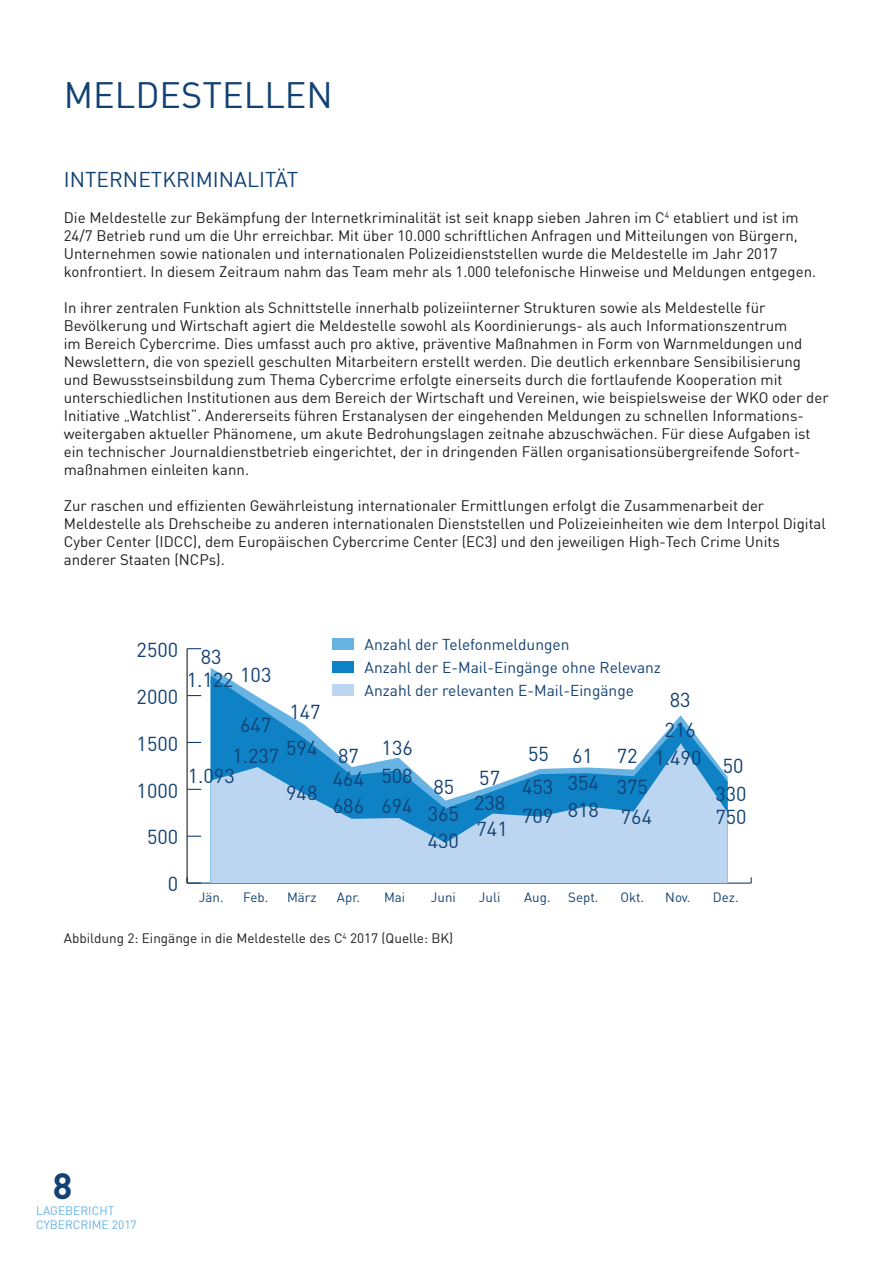
<style>
.page{position:relative;width:893px;height:1263px;background:#fff}
.page>*{position:absolute;margin:0;border:0;box-sizing:border-box;transform-origin:0 0}
.t1{font:36px "DIN";color:#124173}
.t2{font:700 36px "DIN";color:#124173}
.t3{font:21px "DIN";color:#124173}
.t4{font:19.95px "DIN";color:#124173}
.t5{font:15.45px "DIN";color:#124173}
.t6{font:15px/18px "DIN";color:#1d1d1b}
.t7{font:13.5px "DIN";color:#1d1d1b}
.t8{font:13.35px "DIN";color:#124173}
.t9{font:12px/14.4px "DIN";color:#66b3e4}
</style>
<div class="page">
<hr style="left:187px;top:882px;width:564px;height:2px;background:#124173">
<hr style="left:187px;top:649px;width:1px;height:234px;background:#1d1d1b">
<svg style="left:187px;top:877px;width:14px;height:7px"></svg>
<svg style="left:187px;top:836px;width:14px;height:1px"></svg>
<svg style="left:187px;top:789px;width:14px;height:1px"></svg>
<svg style="left:187px;top:742px;width:14px;height:1px"></svg>
<svg style="left:187px;top:695px;width:14px;height:1px"></svg>
<svg style="left:187px;top:648px;width:14px;height:1px"></svg>
<svg style="left:211px;top:675px;width:491px;height:68px"></svg>
<svg style="left:211px;top:743px;width:517px;height:140px;background:#96c4e6"></svg>
<div style="left:332px;top:638px;width:21px;height:12px;background:#66b3e4"></div>
<div style="left:332px;top:684px;width:21px;height:12px;background:#bcd5f0"></div>
<div style="left:332px;top:661px;width:21px;height:12px;background:#0e82c5"></div>
<h1 class="t1" style="left:64px;top:73px;width:271px">MELDESTELLEN</h1>
<h2 class="t3" style="left:64px;top:167px;width:236px">INTERNETKRIMINALITÄT</h2>
<p class="t6" style="left:64px;top:209px;width:754px">Die Meldestelle zur Bekämpfung der Internetkriminalität ist seit knapp sieben Jahren im C<sup>4</sup> etabliert und ist im 24/7 Betrieb rund um die Uhr erreichbar. Mit über 10.000 schriftlichen Anfragen und Mitteilungen von Bürgern, Unternehmen sowie nationalen und internationalen Polizeidienststellen wurde die Meldestelle im Jahr 2017 konfrontiert. In diesem Zeitraum nahm das Team mehr als 1.000 telefonische Hinweise und Meldungen entgegen.</p>
<p class="t6" style="left:64px;top:299px;width:766px">In ihrer zentralen Funktion als Schnittstelle innerhalb polizeiinterner Strukturen sowie als Meldestelle für Bevölkerung und Wirtschaft agiert die Meldestelle sowohl als Koordinierungs- als auch Informationszentrum<br>im Bereich Cybercrime. Dies umfasst auch pro aktive, präventive Maßnahmen in Form von Warnmeldungen und Newslettern, die von speziell geschulten Mitarbeitern erstellt werden. Die deutlich erkennbare Sensibilisierung und Bewusstseinsbildung zum Thema Cybercrime erfolgte einerseits durch die fortlaufende Kooperation mit unterschiedlichen Institutionen aus dem Bereich der Wirtschaft und Vereinen, wie beispielsweise der WKO oder der Initiative „Watchlist“. Andererseits führen Erstanalysen der eingehenden Meldungen zu schnellen Informations&shy;weitergaben aktueller Phänomene, um akute Bedrohungslagen zeitnahe abzuschwächen. Für diese Aufgaben ist ein technischer Journaldienstbetrieb eingerichtet, der in dringenden Fällen organisationsübergreifende Sofort&shy;maßnahmen einleiten kann.</p>
<p class="t6" style="left:64px;top:497px;width:764px">Zur raschen und effizienten Gewährleistung internationaler Ermittlungen erfolgt die Zusammenarbeit der Meldestelle als Drehscheibe zu anderen internationalen Dienststellen und Polizeieinheiten wie dem Interpol Digital Cyber Center (IDCC), dem Europäischen Cybercrime Center (EC3) und den jeweiligen High-Tech Crime Units anderer Staaten (NCPs).</p>
<h3 class="t4" style="left:137px;top:637px;width:43px">2500</h3>
<h3 class="t4" style="left:137px;top:684px;width:43px">2000</h3>
<h3 class="t4" style="left:137px;top:731px;width:43px">1500</h3>
<h3 class="t4" style="left:201px;top:644px;width:22px">83</h3>
<h3 class="t4" style="left:187px;top:667px;width:49px">1.122</h3>
<h3 class="t4" style="left:240px;top:662px;width:33px">103</h3>
<h3 class="t4" style="left:240px;top:712px;width:33px">647</h3>
<h3 class="t4" style="left:232px;top:743px;width:49px">1.237</h3>
<h3 class="t4" style="left:289px;top:699px;width:33px">147</h3>
<h3 class="t4" style="left:286px;top:736px;width:33px">594</h3>
<p class="t5" style="left:365px;top:634px;width:206px">Anzahl der Telefonmeldungen</p>
<p class="t5" style="left:365px;top:681px;width:271px">Anzahl der relevanten E-Mail-Eingänge</p>
<p class="t5" style="left:365px;top:657px;width:298px">Anzahl der E-Mail-Eingänge ohne Relevanz</p>
<h3 class="t4" style="left:670px;top:687px;width:22px">83</h3>
<h3 class="t4" style="left:338px;top:743px;width:22px">87</h3>
<h3 class="t4" style="left:382px;top:735px;width:33px">136</h3>
<h3 class="t4" style="left:528px;top:742px;width:22px">55</h3>
<h3 class="t4" style="left:572px;top:743px;width:22px">61</h3>
<h3 class="t4" style="left:665px;top:717px;width:33px">216</h3>
<h3 class="t4" style="left:617px;top:746px;width:86px">72 1.490</h3>
<h3 class="t4" style="left:137px;top:778px;width:43px">1000</h3>
<h3 class="t4" style="left:147px;top:825px;width:33px">500</h3>
<h3 class="t4" style="left:188px;top:763px;width:49px">1.093</h3>
<h3 class="t4" style="left:286px;top:781px;width:33px">948</h3>
<h3 class="t4" style="left:333px;top:766px;width:33px">464</h3>
<h3 class="t4" style="left:333px;top:793px;width:33px">686</h3>
<h3 class="t4" style="left:381px;top:763px;width:33px">508</h3>
<h3 class="t4" style="left:381px;top:793px;width:33px">694</h3>
<h3 class="t4" style="left:433px;top:774px;width:22px">85</h3>
<h3 class="t4" style="left:428px;top:801px;width:33px">365</h3>
<h3 class="t4" style="left:428px;top:828px;width:33px">430</h3>
<h3 class="t4" style="left:479px;top:766px;width:22px">57</h3>
<h3 class="t4" style="left:474px;top:790px;width:33px">238</h3>
<h3 class="t4" style="left:477px;top:816px;width:33px">741</h3>
<h3 class="t4" style="left:522px;top:774px;width:33px">453</h3>
<h3 class="t4" style="left:522px;top:803px;width:33px">709</h3>
<h3 class="t4" style="left:568px;top:770px;width:33px">354</h3>
<h3 class="t4" style="left:568px;top:798px;width:33px">818</h3>
<h3 class="t4" style="left:617px;top:774px;width:33px">375</h3>
<h3 class="t4" style="left:621px;top:805px;width:33px">764</h3>
<h3 class="t4" style="left:723px;top:753px;width:22px">50</h3>
<h3 class="t4" style="left:715px;top:782px;width:33px">330</h3>
<h3 class="t4" style="left:715px;top:805px;width:33px">750</h3>
<h3 class="t4" style="left:168px;top:872px;width:12px">0</h3>
<p class="t8" style="left:199px;top:889px;width:26px">Jän.</p>
<p class="t8" style="left:243px;top:889px;width:27px">Feb.</p>
<p class="t8" style="left:287px;top:889px;width:31px">März</p>
<p class="t8" style="left:337px;top:889px;width:24px">Apr.</p>
<p class="t8" style="left:384px;top:889px;width:23px">Mai</p>
<p class="t8" style="left:431px;top:889px;width:26px">Juni</p>
<p class="t8" style="left:479px;top:889px;width:23px">Juli</p>
<p class="t8" style="left:524px;top:889px;width:28px">Aug.</p>
<p class="t8" style="left:568px;top:889px;width:32px">Sept.</p>
<p class="t8" style="left:620px;top:889px;width:25px">Okt.</p>
<p class="t8" style="left:665px;top:889px;width:27px">Nov.</p>
<p class="t8" style="left:713px;top:889px;width:27px">Dez.</p>
<p class="t7" style="left:64px;top:930px;width:391px">Abbildung 2: Eingänge in die Meldestelle des C<sup>4</sup> 2017 (Quelle: BK)</p>
<h1 class="t2" style="left:53px;top:1162px;width:21px">8</h1>
<p class="t9" style="left:36px;top:1203px;width:102px">LAGEBERICHT<br>CYBERCRIME 2017</p>
</div>
